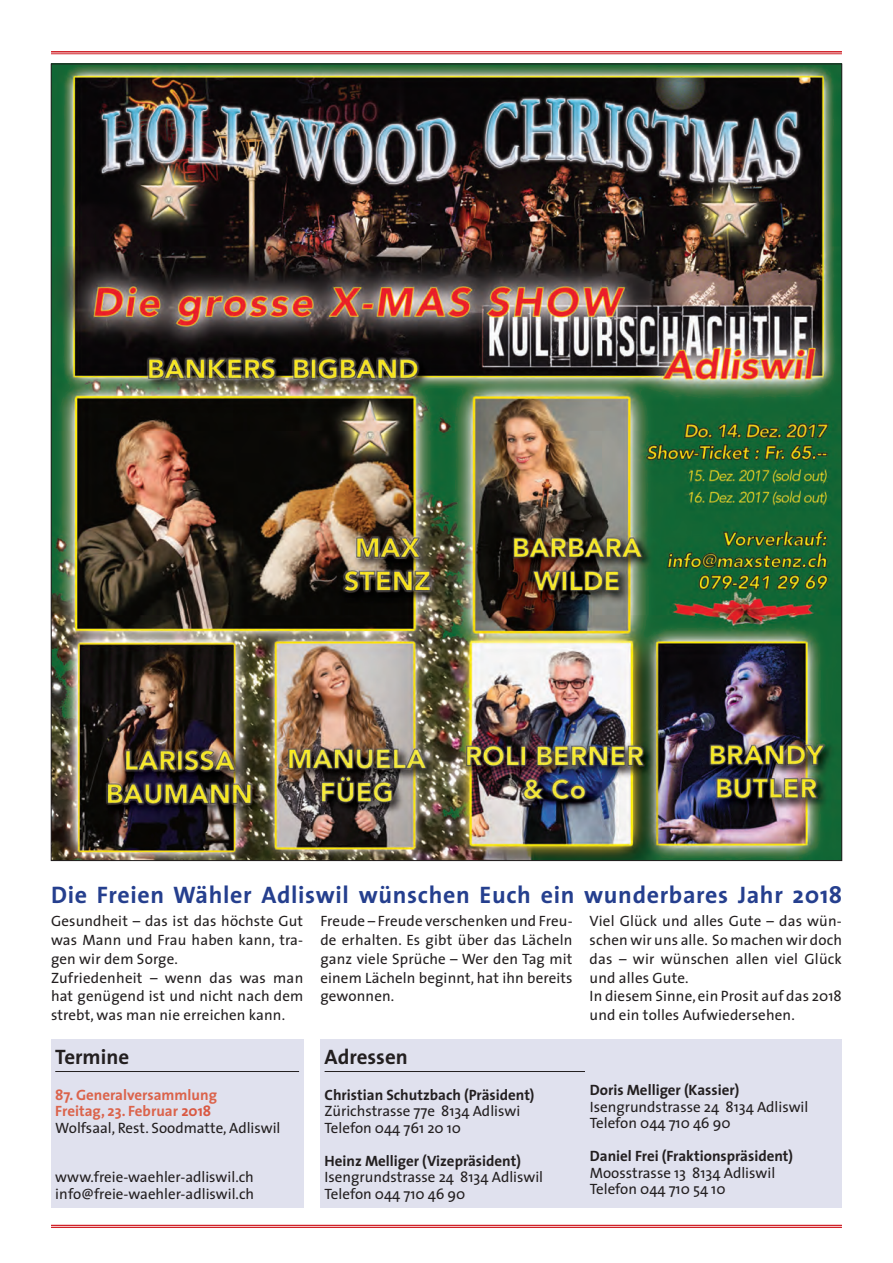
<style>
.page{position:relative;width:893px;height:1263px;background:#fff}
.page>*{position:absolute;margin:0;border:0;box-sizing:border-box;transform-origin:0 0}
.t1{font:700 24px "The Sans";letter-spacing:.03em;color:#253f8e}
.t2{font:700 21px "The Sans";color:#231f20}
.t3{font:15px/18.8px "The Sans";letter-spacing:.01em;color:#231f20}
.t4{font:700 15px "The Sans";color:#231f20}
.t5{font:700 15px/16.5px "The Sans";color:#db634b}
.s1{color:#d95842}
.s2{font-weight:400;color:#231f20}
</style>
<div class="page">
<hr style="left:51px;top:51px;width:791px;height:2px;background:#d1232a">
<hr style="left:51px;top:54px;width:791px;height:1px;background:#d1232a">
<hr style="left:51px;top:1225px;width:791px;height:1px;background:#d1232a">
<hr style="left:51px;top:1227px;width:791px;height:1px;background:#d1232a">
<div style="left:320px;top:1039px;width:522px;height:169px;background:#e0e1ee"></div>
<hr style="left:325px;top:1071px;width:513px;height:1px;background:#231f20">
<div style="left:51px;top:1039px;width:252px;height:169px;background:#e0e1ee"></div>
<hr style="left:55px;top:1071px;width:244px;height:1px;background:#231f20">
<img style="left:53px;top:66px;width:787px;height:793px">
<h1 class="t1" style="left:51px;top:875px;width:793px">Die Freien Wähler Adliswil wünschen Euch ein wunderbares Jahr 2018</h1>
<p class="t3" style="left:51px;top:911px;width:254px">Gesundheit – das ist das höchste Gut was Mann und Frau haben kann, tra&shy;gen wir dem Sorge.<br>Zufriedenheit – wenn das was man hat genügend ist und nicht nach dem strebt, was man nie erreichen kann.</p>
<h2 class="t2" style="left:55px;top:1039px;width:75px">Termine</h2>
<p class="t5" style="left:55px;top:1086px;width:227px">87. Generalversammlung<br>Freitag, 23. Februar <span class="s1">2018<br></span><span class="s2">Wolfsaal, Rest. Soodmatte, Adliswil</span></p>
<p class="t3" style="left:55px;top:1168px;width:200px;line-height:16.5px">www.freie-waehler-adliswil.ch info@freie-waehler-adliswil.ch</p>
<p class="t3" style="left:320px;top:911px;width:254px;text-align:justify">Freude – Freude verschenken und Freu&shy;de erhalten. Es gibt über das Lächeln ganz viele Sprüche – Wer den Tag mit einem Lächeln beginnt, hat ihn bereits gewonnen.</p>
<h2 class="t2" style="left:325px;top:1039px;width:85px">Adressen</h2>
<p class="t4" style="left:325px;top:1082px;width:211px">Christian Schutzbach (Präsident)</p>
<p class="t3" style="left:325px;top:1102px;width:197px;line-height:16.5px">Zürichstrasse 77e 8134 Adliswi<br>Telefon 044 761 20 10</p>
<p class="t4" style="left:325px;top:1148px;width:198px">Heinz Melliger (Vizepräsident)</p>
<p class="t3" style="left:325px;top:1168px;width:220px;line-height:16.5px">Isengrundstrasse 24 8134 Adliswil<br>Telefon 044 710 46 90</p>
<p class="t3" style="left:590px;top:911px;width:254px">Viel Glück und alles Gute – das wün&shy;schen wir uns alle. So machen wir doch das – wir wünschen allen viel Glück und alles Gute.<br>In diesem Sinne, ein Prosit auf das 2018 und ein tolles Aufwiedersehen.</p>
<p class="t4" style="left:590px;top:1078px;width:151px">Doris Melliger (Kassier)</p>
<p class="t3" style="left:590px;top:1098px;width:220px;line-height:16.5px">Isengrundstrasse 24 8134 Adliswil<br>Telefon 044 710 46 90</p>
<p class="t4" style="left:590px;top:1144px;width:205px">Daniel Frei (Fraktionspräsident)</p>
<p class="t3" style="left:590px;top:1164px;width:187px;line-height:16.5px">Moosstrasse 13 8134 Adliswil<br>Telefon 044 710 54 10</p>
</div>
